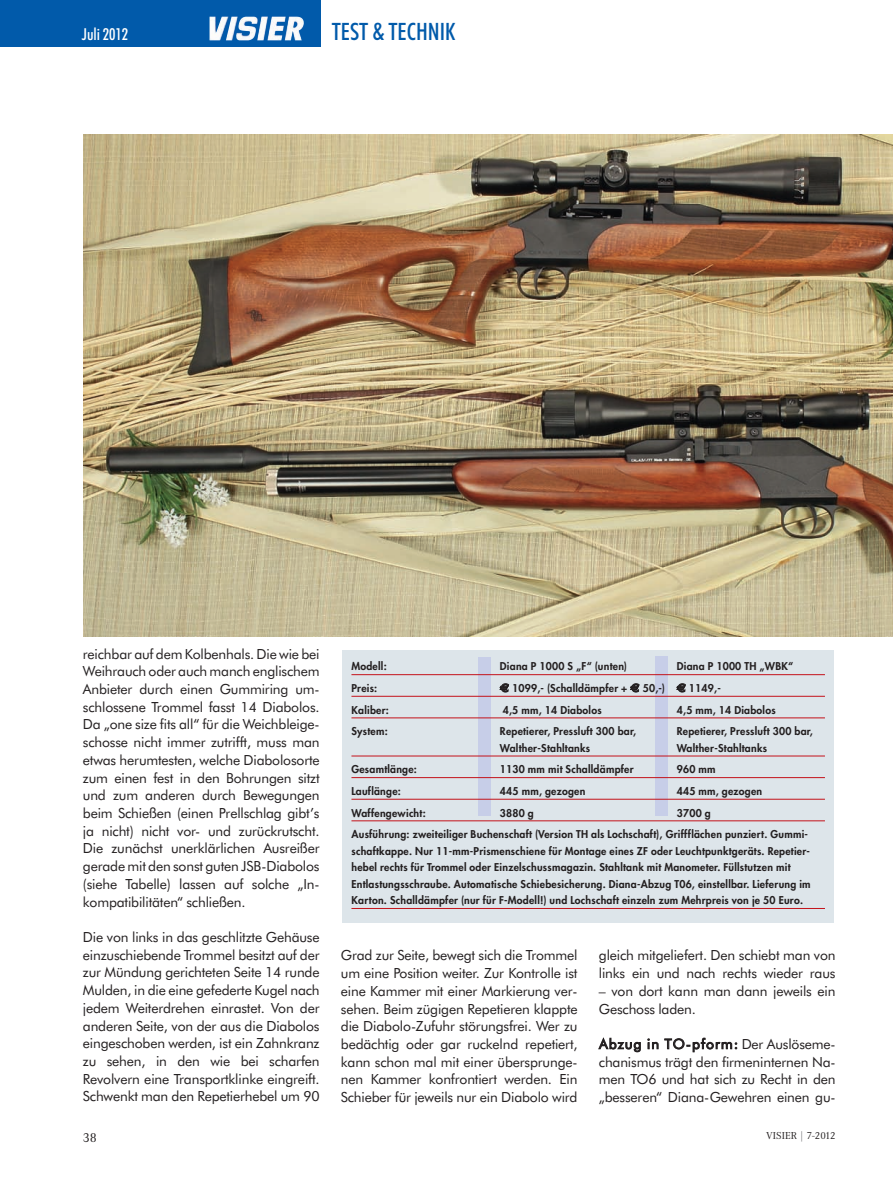
<style>
.page{position:relative;width:893px;height:1191px;background:#fff}
.page>*{position:absolute;margin:0;border:0;box-sizing:border-box;transform-origin:0 0}
.t1{font:500 condensed 24px "Futura BT";color:#015aaa}
.t2{font:500 condensed 16.5px "Futura BT";color:#fff}
.t3{font:13.95px/17.7px "Futura BT";letter-spacing:-.01em;color:#231f20;text-align:justify}
.t4{font:13.5px "Corporate A";color:#231f20}
.t5{font:800 10.5px/16.5px "Futura";letter-spacing:.025em;color:#231f20}
.t6{font:10.5px "Corporate A";color:#231f20}
.s1{font-family:"Euro Sans";font-weight:700;font-size:12px}
.s2{color:#6c6d70}
</style>
<div class="page">
<div style="left:0;top:0;width:321px;height:47px;background:#015aaa"></div>
<img style="left:257px;top:17px;width:11px;height:23px">
<img style="left:84px;top:134px;width:809px;height:502px">
<div style="left:342px;top:650px;width:491px;height:272px;background:#dde5ea"></div>
<div style="left:478px;top:657px;width:13px;height:159px;background:#c7cee8"></div>
<div style="left:655px;top:657px;width:13px;height:159px;background:#c7cee8"></div>
<hr style="left:351px;top:674px;width:474px;height:1px;background:#c4121a">
<hr style="left:351px;top:696px;width:474px;height:1px;background:#c4121a">
<hr style="left:351px;top:717px;width:474px;height:1px;background:#c4121a">
<hr style="left:351px;top:755px;width:474px;height:1px;background:#c4121a">
<hr style="left:351px;top:777px;width:474px;height:1px;background:#c4121a">
<hr style="left:351px;top:799px;width:474px;height:1px;background:#c4121a">
<hr style="left:351px;top:820px;width:474px;height:1px;background:#c4121a">
<hr style="left:351px;top:908px;width:474px;height:1px;background:#c4121a">
<p class="t2" style="left:82px;top:27px;width:48px">Juli 2012</p>
<p class="t1" style="left:332px;top:22px;width:125px">TEST &amp; TECHNIK</p>
<p class="t3" style="left:83px;top:646px;width:238px">reichbar auf dem Kolbenhals. Die wie bei Weihrauch oder auch manch englischem Anbieter durch einen Gummiring um&shy;schlossene Trommel fasst 14 Diabolos.<br>Da „one size fits all“ für die Weichbleige&shy;schosse nicht immer zutrifft, muss man etwas herumtesten, welche Diabolosorte zum einen fest in den Bohrungen sitzt und zum anderen durch Bewegungen beim Schießen (einen Prellschlag gibt’s ja nicht) nicht vor- und zurückrutscht.<br>Die zunächst unerklärlichen Ausreißer gerade mit den sonst guten JSB-Diabolos (siehe Tabelle) lassen auf solche „In&shy;kompatibilitäten“ schließen.</p>
<p class="t3" style="left:83px;top:929px;width:238px">Die von links in das geschlitzte Gehäuse einzuschiebende Trommel besitzt auf der zur Mündung gerichteten Seite 14 runde Mulden, in die eine gefederte Kugel nach jedem Weiterdrehen einrastet. Von der anderen Seite, von der aus die Diabolos eingeschoben werden, ist ein Zahnkranz zu sehen, in den wie bei scharfen Revolvern eine Transportklinke eingreift.<br>Schwenkt man den Repetierhebel um 90</p>
<p class="t5" style="left:351px;top:659px;width:37px">Modell:</p>
<p class="t5" style="left:500px;top:659px;width:129px">Diana P 1000 S „F“ (unten)</p>
<p class="t5" style="left:677px;top:659px;width:118px">Diana P 1000 TH „WBK“</p>
<p class="t5" style="left:351px;top:680px;width:27px">Preis:</p>
<p class="t5" style="left:500px;top:680px;width:222px"><span class="s1">€</span> 1099,- (Schalldämpfer + <span class="s1">€</span> 50,-) <span class="s1">€</span> 1149,-</p>
<p class="t5" style="left:351px;top:702px;width:39px">Kaliber:</p>
<p class="t5" style="left:503px;top:702px;width:100px">4,5 mm, 14 Diabolos</p>
<p class="t5" style="left:677px;top:702px;width:100px">4,5 mm, 14 Diabolos</p>
<p class="t5" style="left:351px;top:724px;width:38px">System:</p>
<p class="t5" style="left:500px;top:724px;width:138px">Repetierer, Pressluft 300 bar,</p>
<p class="t5" style="left:677px;top:724px;width:138px">Repetierer, Pressluft 300 bar,</p>
<p class="t5" style="left:500px;top:740px;width:92px">Walther-Stahltanks</p>
<p class="t5" style="left:677px;top:740px;width:92px">Walther-Stahltanks</p>
<p class="t5" style="left:351px;top:762px;width:67px">Gesamtlänge:</p>
<p class="t5" style="left:500px;top:762px;width:135px">1130 mm mit Schalldämpfer</p>
<p class="t5" style="left:677px;top:762px;width:40px">960 mm</p>
<p class="t5" style="left:351px;top:783px;width:51px">Lauflänge:</p>
<p class="t5" style="left:500px;top:783px;width:87px">445 mm, gezogen</p>
<p class="t5" style="left:677px;top:783px;width:87px">445 mm, gezogen</p>
<p class="t5" style="left:351px;top:805px;width:76px">Waffengewicht:</p>
<p class="t5" style="left:500px;top:805px;width:35px">3880 g</p>
<p class="t5" style="left:351px;top:802px;width:458px;line-height:21.6px;text-indent:325px">3700 g<br>Ausführung: zweiteiliger Buchenschaft (Version TH als Lochschaft), Griffflächen punziert. Gummi-</p>
<p class="t5" style="left:351px;top:843px;width:461px">schaftkappe. Nur 11-mm-Prismenschiene für Montage eines ZF oder Leuchtpunktgeräts. Repetier&shy;hebel rechts für Trommel oder Einzelschussmagazin. Stahltank mit Manometer. Füllstutzen mit Entlastungsschraube. Automatische Schiebesicherung. Diana-Abzug T06, einstellbar. Lieferung im Karton. Schalldämpfer (nur für F-Modell!) und Lochschaft einzeln zum Mehrpreis von je 50 Euro.</p>
<p class="t3" style="left:341px;top:947px;width:238px">Grad zur Seite, bewegt sich die Trommel um eine Position weiter. Zur Kontrolle ist eine Kammer mit einer Markierung ver&shy;sehen. Beim zügigen Repetieren klappte die Diabolo-Zufuhr störungsfrei. Wer zu bedächtig oder gar ruckelnd repetiert, kann schon mal mit einer übersprunge&shy;nen Kammer konfrontiert werden. Ein Schieber für jeweils nur ein Diabolo wird</p>
<p class="t3" style="left:599px;top:947px;width:238px">gleich mitgeliefert. Den schiebt man von links ein und nach rechts wieder raus</p>
<p class="t3" style="left:599px;top:983px;width:238px">– von dort kann man dann jeweils ein<br>Geschoss laden.</p>
<p class="t3" style="left:599px;top:1036px;width:238px">Abzug in TO-pform: Der Auslöseme&shy;chanismus trägt den firmeninternen Na&shy;men TO6 und hat sich zu Recht in den „besseren“ Diana-Gewehren einen gu-</p>
<p class="t4" style="left:83px;top:1132px;width:16px">38</p>
<p class="t6" style="left:766px;top:1132px;width:71px">VISIER <span class="s2">|</span> 7-2012</p>
</div>
